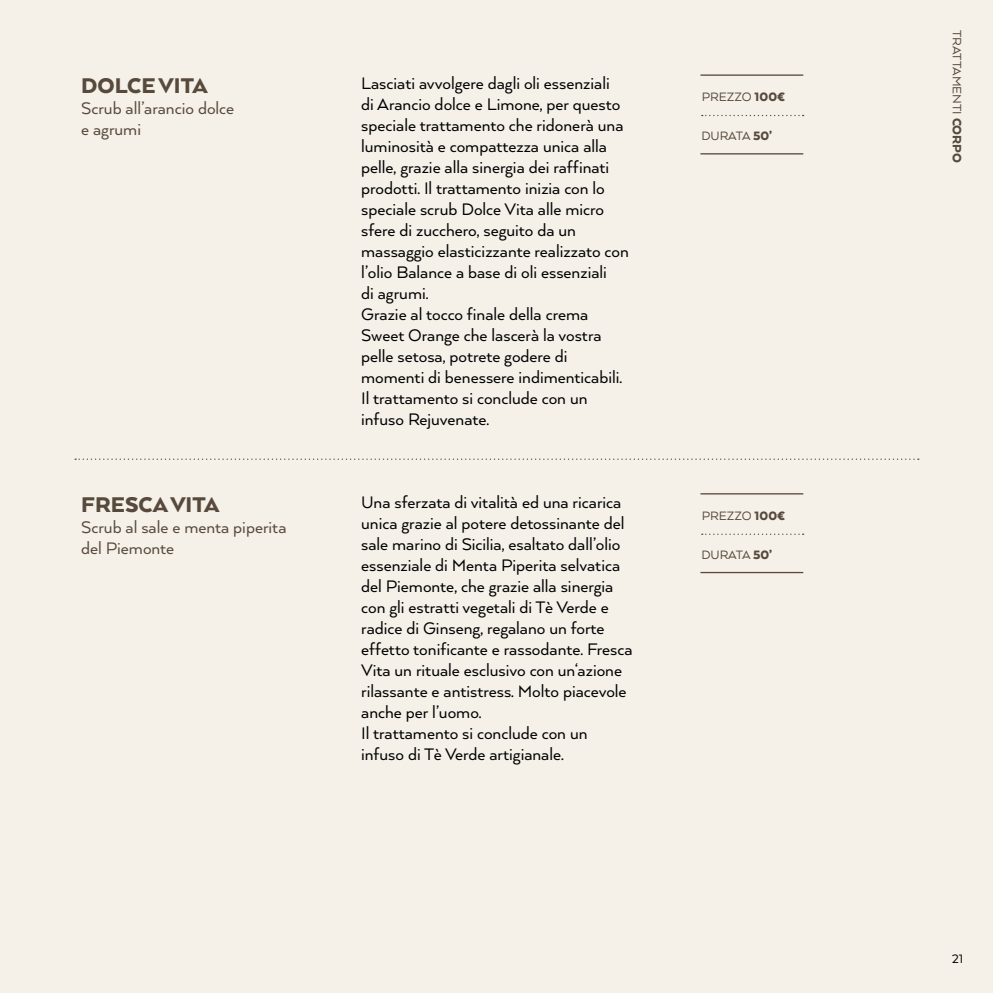
<style>
.page{position:relative;width:993px;height:993px;background:#fff}
.page>*{position:absolute;margin:0;border:0;box-sizing:border-box;transform-origin:0 0}
.t1{font:900 24.5px "Arquitecta";color:#574a3c}
.t2{font:19.25px/21px "Arquitecta";color:#000}
.t3{font:19.25px/21px "Arquitecta";color:#574a3c}
.t4{font:14px "Arquitecta";letter-spacing:-.005em;color:#574a3c}
.t5{font:14px "Arquitecta";color:#000}
.s1{font-weight:900}
</style>
<div class="page">
<div style="left:0;top:0;width:992px;height:992px;background:#f5f1e9"></div>
<svg style="left:701px;top:115px;width:102px;height:1px"></svg>
<hr style="left:700px;top:74px;width:103px;height:2px;background:#574a3c">
<hr style="left:700px;top:153px;width:103px;height:1px;background:#574a3c">
<svg style="left:701px;top:533px;width:102px;height:1px"></svg>
<hr style="left:700px;top:493px;width:103px;height:1px;background:#574a3c">
<hr style="left:700px;top:571px;width:103px;height:2px;background:#574a3c">
<svg style="left:75px;top:458px;width:843px;height:1px"></svg>
<p class="t1" style="left:81px;top:70px;width:128px">DOLCE VITA</p>
<p class="t3" style="left:81px;top:97px;width:154px">Scrub all’arancio dolce e agrumi</p>
<p class="t1" style="left:81px;top:489px;width:140px">FRESCA VITA</p>
<p class="t3" style="left:81px;top:515px;width:207px">Scrub al sale e menta piperita del Piemonte</p>
<p class="t2" style="left:361px;top:72px;width:269px">Lasciati avvolgere dagli oli essenziali<br>di Arancio dolce e Limone, per questo speciale trattamento che ridonerà una luminosità e compattezza unica alla pelle, grazie alla sinergia dei raffinati prodotti. Il trattamento inizia con lo speciale scrub Dolce Vita alle micro sfere di zucchero, seguito da un massaggio elasticizzante realizzato con l’olio Balance a base di oli essenziali<br>di agrumi.<br>Grazie al tocco finale della crema Sweet Orange che lascerà la vostra pelle setosa, potrete godere di momenti di benessere indimenticabili.<br>Il trattamento si conclude con un infuso Rejuvenate.</p>
<p class="t2" style="left:361px;top:490px;width:273px">Una sferzata di vitalità ed una ricarica unica grazie al potere detossinante del sale marino di Sicilia, esaltato dall’olio essenziale di Menta Piperita selvatica del Piemonte, che grazie alla sinergia con gli estratti vegetali di Tè Verde e radice di Ginseng, regalano un forte effetto tonificante e rassodante. Fresca Vita un rituale esclusivo con un‘azione rilassante e antistress. Molto piacevole anche per l’uomo.<br>Il trattamento si conclude con un infuso di Tè Verde artigianale.</p>
<p class="t4" style="left:701px;top:88px;width:85px">PREZZO <span class="s1">100€</span></p>
<p class="t4" style="left:701px;top:127px;width:72px">DURATA <span class="s1">50’</span></p>
<p class="t4" style="left:701px;top:506px;width:85px">PREZZO <span class="s1">100€</span></p>
<p class="t4" style="left:701px;top:545px;width:72px">DURATA <span class="s1">50’</span></p>
<p class="t4" style="left:965px;top:30px;width:134px;rotate:90deg">TRATTAMENTI <span class="s1">CORPO</span></p>
<p class="t5" style="left:951px;top:949px;width:13px">21</p>
</div>
